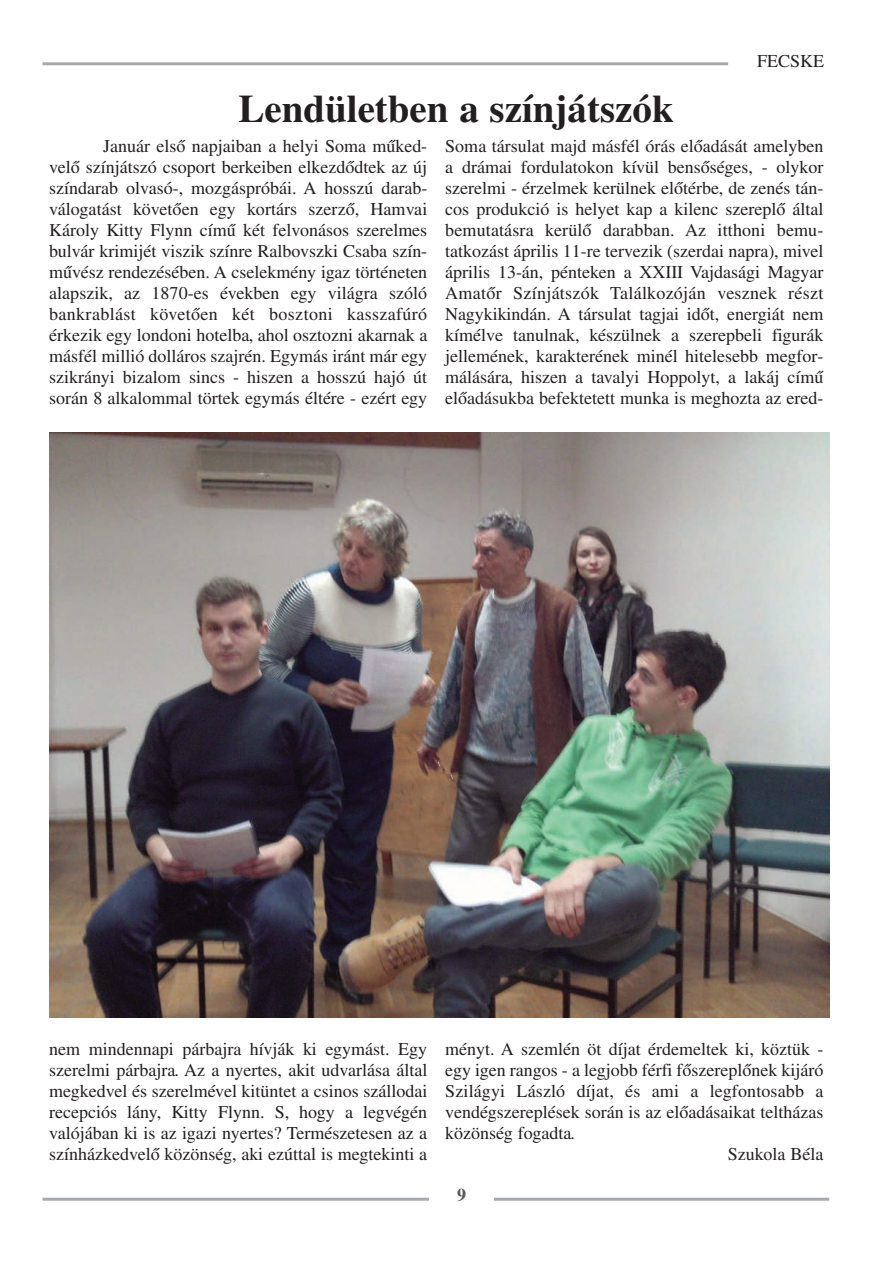
<style>
.page{position:relative;width:893px;height:1263px;background:#fff}
.page>*{position:absolute;margin:0;border:0;box-sizing:border-box;transform-origin:0 0}
.t1{font:700 39px "Times CE";color:#231f20}
.t2{font:18px/21px "Times CE";color:#231f20;text-align:justify}
.t3{font:700 18px "Times CE";color:#57585a}
</style>
<div class="page">
<hr style="left:43px;top:1198px;width:786px;height:3px;background:#a8a9ad">
<div style="left:429px;top:1184px;width:65px;height:25px;background:#fff"></div>
<hr style="left:43px;top:62px;width:685px;height:3px;background:#a8a9ad">
<img style="left:49px;top:432px;width:781px;height:586px">
<h1 class="t1" style="left:238px;top:95px;width:437px">Lendületben a színjátszók</h1>
<p class="t2" style="left:757px;top:52px;width:69px">FECSKE</p>
<p class="t2" style="left:49px;top:137px;width:380px;text-indent:54px">Január első napjaiban a helyi Soma műked&shy;velő színjátszó csoport berkeiben elkezdődtek az új színdarab olvasó-, mozgáspróbái. A hosszú darab&shy;válogatást követően egy kortárs szerző, Hamvai Károly Kitty Flynn című két felvonásos szerelmes bulvár krimijét viszik színre Ralbovszki Csaba szín&shy;művész rendezésében. A cselekmény igaz történeten alapszik, az 1870-es években egy világra szóló bankrablást követően két bosztoni kasszafúró érkezik egy londoni hotelba, ahol osztozni akarnak a másfél millió dolláros szajrén. Egymás iránt már egy szikrányi bizalom sincs - hiszen a hosszú hajó út során 8 alkalommal törtek egymás éltére - ezért egy</p>
<p class="t2" style="left:445px;top:137px;width:380px">Soma társulat majd másfél órás előadását amelyben a drámai fordulatokon kívül bensőséges, - olykor szerelmi - érzelmek kerülnek előtérbe, de zenés tán&shy;cos produkció is helyet kap a kilenc szereplő által bemutatásra kerülő darabban. Az itthoni bemu&shy;tatkozást április 11-re tervezik (szerdai napra), mivel április 13-án, pénteken a XXIII Vajdasági Magyar Amatőr Színjátszók Találkozóján vesznek részt Nagykikindán. A társulat tagjai időt, energiát nem kímélve tanulnak, készülnek a szerepbeli figurák jellemének, karakterének minél hitelesebb megfor&shy;málására, hiszen a tavalyi Hoppolyt, a lakáj című előadásukba befektetett munka is meghozta az ered-</p>
<p class="t2" style="left:49px;top:1040px;width:380px">nem mindennapi párbajra hívják ki egymást. Egy szerelmi párbajra. Az a nyertes, akit udvarlása által megkedvel és szerelmével kitüntet a csinos szállodai recepciós lány, Kitty Flynn. S, hogy a legvégén valójában ki is az igazi nyertes? Természetesen az a színházkedvelő közönség, aki ezúttal is megtekinti a</p>
<p class="t2" style="left:445px;top:1040px;width:380px">ményt. A szemlén öt díjat érdemeltek ki, köztük -</p>
<p class="t2" style="left:445px;top:1061px;width:380px">egy igen rangos - a legjobb férfi főszereplőnek kijáró</p>
<p class="t2" style="left:445px;top:1082px;width:380px">Szilágyi László díjat, és ami a legfontosabb a</p>
<p class="t2" style="left:445px;top:1103px;width:380px">vendégszereplések során is az előadásaikat teltházas</p>
<p class="t2" style="left:445px;top:1124px;width:131px">közönség fogadta.</p>
<p class="t2" style="left:728px;top:1145px;width:97px">Szukola Béla</p>
<p class="t3" style="left:457px;top:1189px;width:10px">9</p>
</div>
